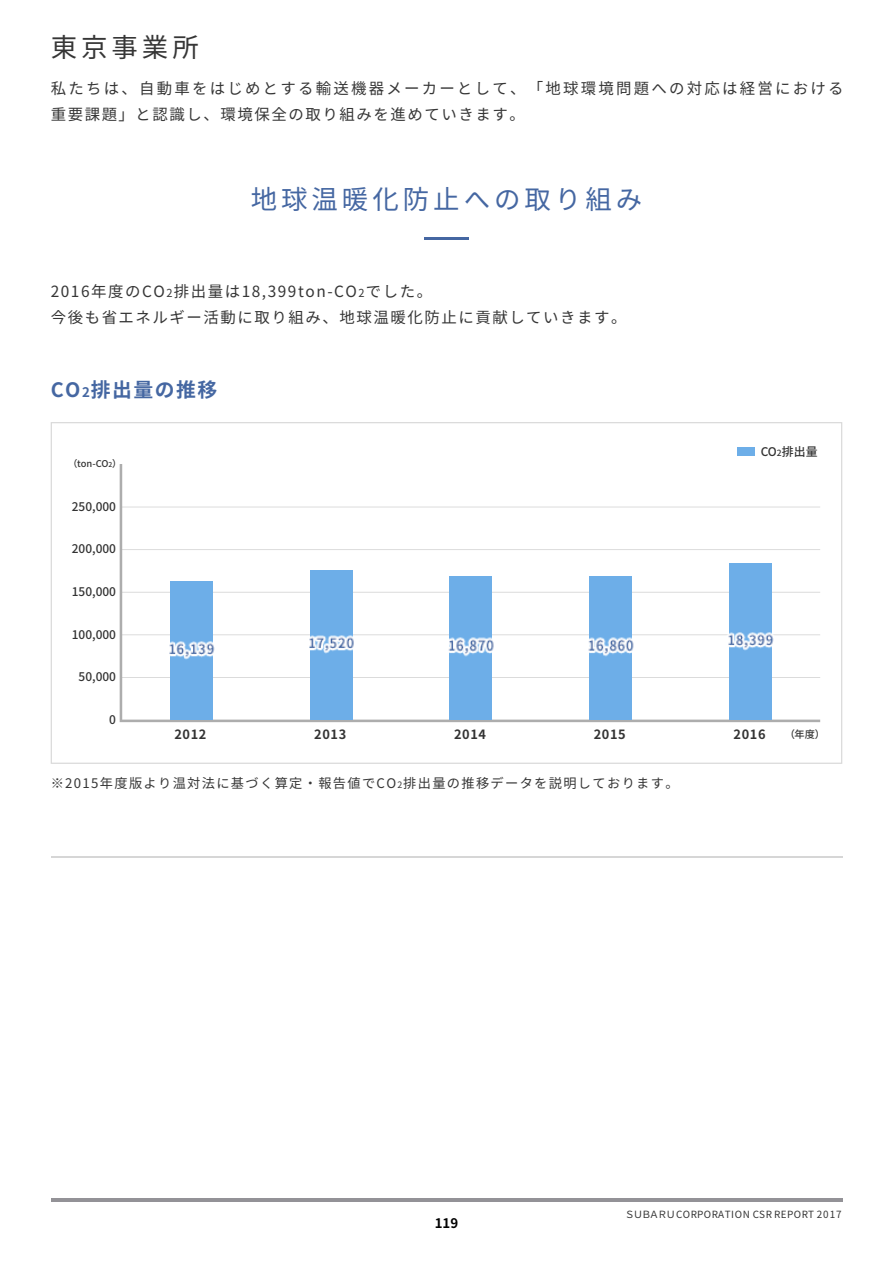
<style>
.page{position:relative;width:893px;height:1262px;background:#fff}
.page>*{position:absolute;margin:0;border:0;box-sizing:border-box;transform-origin:0 0}
.t1{font:26.4px "Noto Sans CJ Kjp";letter-spacing:.15em;color:#4567a2}
.t2{font:26.4px "Noto Sans CJ Kjp";letter-spacing:.15em;color:#363636}
.t3{font:700 19.8px "Noto Sans CJ Kjp";letter-spacing:.075em;color:#4567a2}
.t4{font:15.45px/26.4px "Noto Sans CJ Kjp";letter-spacing:.145em;color:#363636}
.t5{font:15.45px/26.4px "Noto Sans CJ Kjp";letter-spacing:.1em;color:#363636}
.t6{font:13.2px "Noto Sans CJ Kjp";letter-spacing:.1em;color:#363636}
.t7{font:700 13.2px "Noto Sans CJ Kjp";color:#000}
.t8{font:700 12.75px "Noto Sans CJ Kjp";letter-spacing:.05em;color:#333}
.t9{font:500 12px "Noto Sans CJ Kjp";color:#333}
.t10{font:500 10.2px "Noto Sans CJ Kjp";color:#333}
.t11{font:9.9px "Noto Sans CJ Kjp";letter-spacing:.025em;color:#363636}
.t12{font:500 9.3px "Noto Sans CJ Kjp";color:#333}
.s1{font-size:10.95px}
.s2{font-size:13.2px}
.s3{font-size:6.75px}
.s4{font-size:8.55px}
.s5{font-size:8.85px}
</style>
<div class="page">
<hr style="left:51px;top:1198px;width:791px;height:3px;background:#939297">
<hr style="left:51px;top:856px;width:791px;height:1px;background:#d6d6d6">
<svg style="left:51px;top:422px;width:791px;height:342px"></svg>
<svg style="left:120px;top:464px;width:700px;height:258px"></svg>
<div style="left:737px;top:447px;width:17px;height:8px;background:#6daee8"></div>
<div style="left:729px;top:563px;width:42px;height:157px;background:#6daee8"></div>
<img style="left:724px;top:630px;width:53px;height:22px">
<div style="left:589px;top:576px;width:43px;height:144px;background:#6daee8"></div>
<img style="left:584px;top:636px;width:53px;height:22px">
<div style="left:449px;top:576px;width:43px;height:144px;background:#6daee8"></div>
<img style="left:444px;top:636px;width:53px;height:22px">
<div style="left:310px;top:570px;width:42px;height:150px;background:#6daee8"></div>
<img style="left:305px;top:634px;width:52px;height:22px">
<div style="left:170px;top:582px;width:42px;height:138px;background:#6daee8"></div>
<img style="left:165px;top:639px;width:53px;height:22px">
<hr style="left:424px;top:237px;width:44px;height:2px;background:#4567a2">
<h1 class="t2" style="left:51px;top:33px;width:150px">東京事業所</h1>
<p class="t4" style="left:51px;top:75px;width:794px">私たちは、自動車をはじめとする輸送機器メーカーとして、「地球環境問題への対応は経営における重要課題」と認識し、環境保全の取り組みを進めていきます。</p>
<h1 class="t1" style="left:251px;top:185px;width:393px">地球温暖化防止への取り組み</h1>
<p class="t5" style="left:51px;top:278px;width:577px">2016年度のCO<span class="s1">2</span>排出量は18,399ton-CO<span class="s1">2</span>でした。<br>今後も省エネルギー活動に取り組み、地球温暖化防止に貢献していきます。</p>
<p class="t3" style="left:51px;top:379px;width:168px">CO<span class="s2">2</span>排出量の推移</p>
<p class="t12" style="left:68px;top:459px;width:55px">（ton-CO<span class="s3">2</span>）</p>
<p class="t9" style="left:72px;top:500px;width:46px">250,000</p>
<p class="t9" style="left:72px;top:542px;width:46px">200,000</p>
<p class="t9" style="left:72px;top:585px;width:46px">150,000</p>
<p class="t9" style="left:72px;top:627px;width:46px">100,000</p>
<p class="t9" style="left:79px;top:670px;width:39px">50,000</p>
<p class="t9" style="left:109px;top:713px;width:8px">0</p>
<p class="t9" style="left:760px;top:445px;width:58px">CO<span class="s4">2</span>排出量</p>
<p class="t8" style="left:174px;top:727px;width:34px">2012</p>
<p class="t8" style="left:314px;top:727px;width:34px">2013</p>
<p class="t8" style="left:454px;top:727px;width:34px">2014</p>
<p class="t8" style="left:594px;top:727px;width:34px">2015</p>
<p class="t8" style="left:733px;top:727px;width:34px">2016</p>
<p class="t6" style="left:51px;top:775px;width:629px">※2015年度版より温対法に基づく算定・報告値でCO<span class="s5">2</span>排出量の推移データを説明しております。</p>
<p class="t10" style="left:784px;top:728px;width:42px">（年度）</p>
<p class="t7" style="left:435px;top:1216px;width:25px">119</p>
<p class="t11" style="left:624px;top:1209px;width:218px">ＳＵＢＡＲＵ CORPORATION CSR REPORT 2017</p>
</div>
